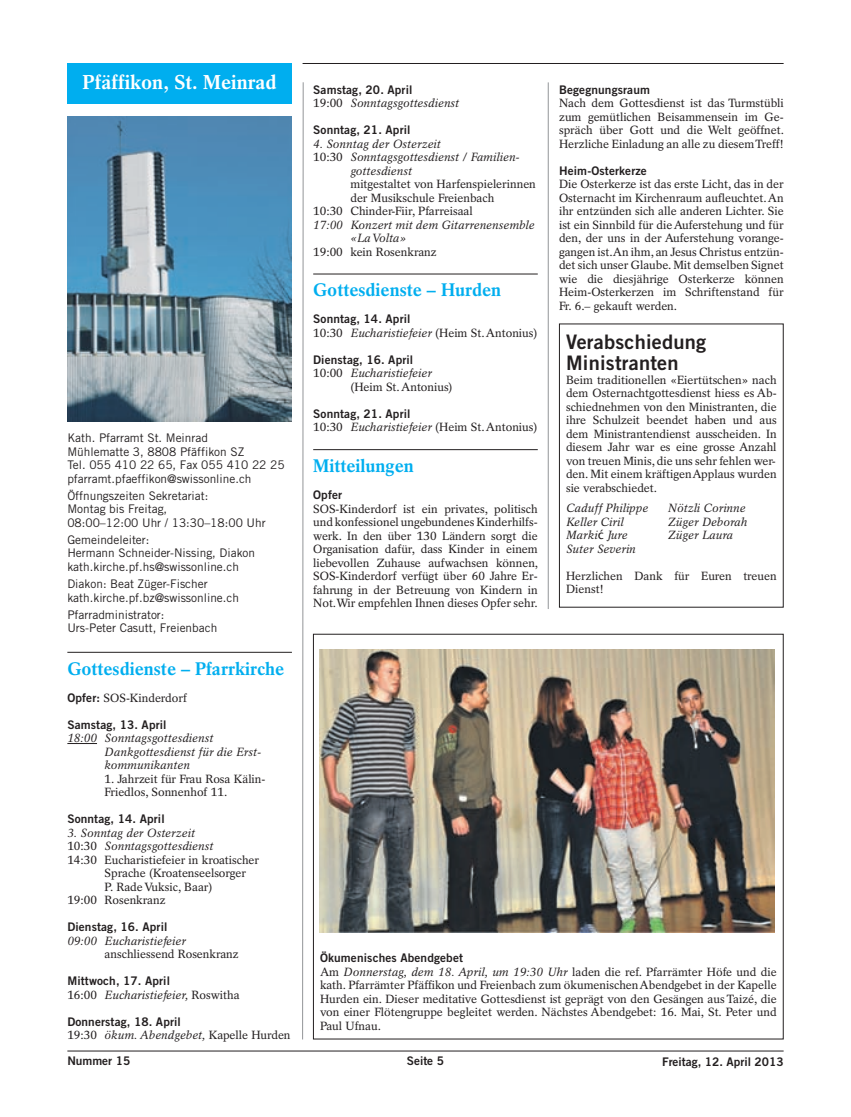
<style>
.page{position:relative;width:851px;height:1117px;background:#fff}
.page>*{position:absolute;margin:0;border:0;box-sizing:border-box;transform-origin:0 0}
.t1{font:20px/21.2px "Trade Gothic Bold Two";letter-spacing:.01em;color:#231f20}
.t2{font:700 20px "Rotation";color:#fff}
.t3{font:700 18.12px "Rotation";color:#00aeef}
.t4{font:11.88px/13.5px "Rotation";color:#231f20;text-align:justify}
.t5{font:italic 11.88px/13.5px "Rotation";color:#231f20}
.t6{font:11.88px/13.5px "Trade Gothic";color:#231f20}
.t7{font:11.88px "Trade Gothic Bold Two";letter-spacing:.01em;color:#231f20}
.s1{font-style:normal}
.s2{font-style:italic}
.s3{font-family:"Lucida Grande";font-style:normal}
.s4{font-family:"Trade Gothic Bold Two"}
</style>
<div class="page">
<img style="left:67px;top:117px;width:225px;height:304px">
<div style="left:67px;top:63px;width:225px;height:41px;background:#00aeef"></div>
<svg style="left:302px;top:82px;width:1px;height:957px"></svg>
<hr style="left:313px;top:273px;width:224px;height:1px;background:#231f20">
<hr style="left:313px;top:449px;width:224px;height:1px;background:#231f20">
<hr style="left:302px;top:63px;width:481px;height:1px;background:#231f20">
<hr style="left:67px;top:651px;width:225px;height:1px;background:#231f20">
<hr style="left:67px;top:743px;width:30px;height:1px;background:#231f20">
<hr style="left:67px;top:1050px;width:716px;height:1px;background:#231f20">
<hr style="left:548px;top:82px;width:1px;height:527px;background:#939598">
<img style="left:320px;top:649px;width:454px;height:283px">
<h1 class="t2" style="left:83px;top:74px;width:195px">Pfäffikon, St. Meinrad</h1>
<p class="t6" style="left:67px;top:432px;width:219px">Kath. Pfarramt St. Meinrad<br>Mühlematte 3, 8808 Pfäffikon SZ<br>Tel. 055 410 22 65, Fax 055 410 22 25 pfarramt.pfaeffikon@swissonline.ch</p>
<p class="t6" style="left:67px;top:490px;width:200px">Öffnungszeiten Sekretariat:<br>Montag bis Freitag,<br>08:00–12:00 Uhr / 13:30–18:00 Uhr</p>
<p class="t6" style="left:67px;top:534px;width:189px">Gemeindeleiter:<br>Hermann Schneider-Nissing, Diakon kath.kirche.pf.hs@swissonline.ch</p>
<p class="t6" style="left:67px;top:578px;width:173px">Diakon: Beat Züger-Fischer kath.kirche.pf.bz@swissonline.ch</p>
<p class="t6" style="left:67px;top:608px;width:151px">Pfarradministrator:<br>Urs-Peter Casutt, Freienbach</p>
<p class="t7" style="left:313px;top:85px;width:101px">Samstag, 20. April</p>
<p class="t5" style="left:313px;top:97px;width:147px"><span class="s1">19:00</span> Sonntagsgottesdienst</p>
<p class="t7" style="left:313px;top:126px;width:99px">Sonntag, 21. April</p>
<p class="t5" style="left:313px;top:138px;width:129px">4. Sonntag der Osterzeit</p>
<p class="t5" style="left:313px;top:151px;width:208px"><span class="s1">10:30</span> Sonntagsgottesdienst / Familien-</p>
<p class="t5" style="left:350px;top:165px;width:63px">gottesdienst</p>
<p class="t4" style="left:350px;top:178px;width:187px">mitgestaltet von Harfenspielerinnen</p>
<p class="t4" style="left:350px;top:192px;width:145px">der Musikschule Freienbach</p>
<p class="t4" style="left:313px;top:205px;width:161px">10:30 Chinder-Fiir, Pfarreisaal</p>
<p class="t5" style="left:350px;top:219px;width:186px;text-indent:-37px">17:00 Konzert mit dem Gitarrenensemble «LaVolta»</p>
<p class="t4" style="left:313px;top:246px;width:125px">19:00 kein Rosenkranz</p>
<h2 class="t3" style="left:313px;top:283px;width:189px">Gottesdienste – Hurden</h2>
<p class="t7" style="left:313px;top:315px;width:99px">Sonntag, 14. April</p>
<p class="t4" style="left:313px;top:327px;width:226px">10:30 <span class="s2">Eucharistiefeier</span> (Heim St.Antonius)</p>
<p class="t7" style="left:313px;top:355px;width:102px">Dienstag, 16. April</p>
<p class="t4" style="left:350px;top:367px;width:104px;text-indent:-37px">10:00 <span class="s2">Eucharistiefeier </span>(Heim St.Antonius)</p>
<p class="t7" style="left:313px;top:409px;width:99px">Sonntag, 21. April</p>
<p class="t4" style="left:313px;top:421px;width:226px">10:30 <span class="s2">Eucharistiefeier</span> (Heim St.Antonius)</p>
<h2 class="t3" style="left:313px;top:458px;width:102px">Mitteilungen</h2>
<p class="t7" style="left:313px;top:490px;width:30px">Opfer</p>
<p class="t4" style="left:313px;top:502px;width:226px">SOS-Kinderdorf ist ein privates, politisch und konfessionel ungebundenes Kinderhilfs&shy;werk. In den über 130 Ländern sorgt die Organisation dafür, dass Kinder in einem liebevollen Zuhause aufwachsen können, SOS-Kinderdorf verfügt über 60 Jahre Er&shy;fahrung in der Betreuung von Kindern in Not.Wir empfehlen Ihnen dieses Opfer sehr.</p>
<p class="t7" style="left:559px;top:85px;width:92px">Begegnungsraum</p>
<p class="t4" style="left:559px;top:97px;width:226px">Nach dem Gottesdienst ist das Turmstübli zum gemütlichen Beisammensein im Ge&shy;spräch über Gott und die Welt geöffnet.<br>Herzliche Einladung an alle zu diesemTreff!</p>
<p class="t7" style="left:559px;top:166px;width:89px">Heim-Osterkerze</p>
<p class="t4" style="left:559px;top:178px;width:226px">Die Osterkerze ist das erste Licht, das in der Osternacht im Kirchenraum aufleuchtet.An ihr entzünden sich alle anderen Lichter. Sie ist ein Sinnbild für dieAuferstehung und für den, der uns in der Auferstehung vorange&shy;gangen ist.An ihm, an Jesus Christus entzün&shy;det sich unser Glaube. Mit demselben Signet wie die diesjährige Osterkerze können Heim-Osterkerzen im Schriftenstand für Fr. 6.– gekauft werden.</p>
<h1 class="t1" style="left:566px;top:333px;width:142px">Verabschiedung<br>Ministranten</h1>
<p class="t4" style="left:566px;top:373px;width:212px">Beim traditionellen «Eiertütschen» nach dem Osternachtgottesdienst hiess es Ab&shy;schiednehmen von den Ministranten, die ihre Schulzeit beendet haben und aus dem Ministrantendienst ausscheiden. In diesem Jahr war es eine grosse Anzahl von treuen Minis, die uns sehr fehlen wer&shy;den. Mit einem kräftigenApplaus wurden sie verabschiedet.</p>
<p class="t5" style="left:566px;top:502px;width:84px">Caduff Philippe</p>
<p class="t5" style="left:668px;top:502px;width:79px">Nötzli Corinne</p>
<p class="t5" style="left:566px;top:515px;width:59px">Keller Ciril</p>
<p class="t5" style="left:668px;top:515px;width:81px">Züger Deborah</p>
<p class="t5" style="left:566px;top:529px;width:63px">Marki<span class="s3">ć</span> Jure</p>
<p class="t5" style="left:668px;top:529px;width:67px">Züger Laura</p>
<p class="t5" style="left:566px;top:542px;width:71px">Suter Severin</p>
<p class="t4" style="left:566px;top:570px;width:212px">Herzlichen Dank für Euren treuen<br>Dienst!</p>
<h2 class="t3" style="left:67px;top:661px;width:218px">Gottesdienste – Pfarrkirche</h2>
<p class="t4" style="left:67px;top:691px;width:121px"><span class="s4">Opfer:</span> SOS-Kinderdorf</p>
<p class="t7" style="left:67px;top:720px;width:101px">Samstag, 13. April</p>
<p class="t5" style="left:105px;top:732px;width:158px;text-indent:-37px">18:00 Sonntagsgottesdienst<br>Dankgottesdienst für die Erst&shy;kommunikanten</p>
<p class="t4" style="left:105px;top:772px;width:162px">1. Jahrzeit für Frau Rosa Kälin-<br>Friedlos, Sonnenhof 11.</p>
<p class="t7" style="left:67px;top:814px;width:99px">Sonntag, 14. April</p>
<p class="t5" style="left:67px;top:826px;width:129px">3. Sonntag der Osterzeit</p>
<p class="t5" style="left:67px;top:840px;width:147px"><span class="s1">10:30</span> Sonntagsgottesdienst</p>
<p class="t4" style="left:67px;top:853px;width:193px">14:30 Eucharistiefeier in kroatischer</p>
<p class="t4" style="left:105px;top:867px;width:143px">Sprache (Kroatenseelsorger</p>
<p class="t4" style="left:105px;top:880px;width:109px">P. RadeVuksic, Baar)</p>
<p class="t4" style="left:67px;top:894px;width:100px">19:00 Rosenkranz</p>
<p class="t7" style="left:67px;top:922px;width:102px">Dienstag, 16. April</p>
<p class="t5" style="left:67px;top:934px;width:120px">09:00 Eucharistiefeier</p>
<p class="t4" style="left:105px;top:948px;width:136px">anschliessend Rosenkranz</p>
<p class="t7" style="left:67px;top:976px;width:104px">Mittwoch, 17. April</p>
<p class="t5" style="left:67px;top:988px;width:174px"><span class="s1">16:00</span> Eucharistiefeier, <span class="s1">Roswitha</span></p>
<p class="t7" style="left:67px;top:1017px;width:115px">Donnerstag, 18. April</p>
<p class="t4" style="left:67px;top:1029px;width:225px">19:30 <span class="s2">ökum. Abendgebet,</span> Kapelle Hurden</p>
<p class="t7" style="left:67px;top:1056px;width:64px">Nummer 15</p>
<p class="t7" style="left:407px;top:1056px;width:39px">Seite 5</p>
<p class="t7" style="left:662px;top:1057px;width:123px">Freitag, 12. April 2013</p>
<p class="t7" style="left:320px;top:953px;width:144px">Ökumenisches Abendgebet</p>
<p class="t4" style="left:320px;top:965px;width:458px">Am <span class="s2">Donnerstag, dem 18. April, um 19:30 Uhr</span> laden die ref. Pfarrämter Höfe und die kath. Pfarrämter Pfäffikon und Freienbach zum ökumenischenAbendgebet in der Kapelle Hurden ein. Dieser meditative Gottesdienst ist geprägt von den Gesängen aus Taizé, die von einer Flötengruppe begleitet werden. Nächstes Abendgebet: 16. Mai, St. Peter und Paul Ufnau.</p>
</div>
